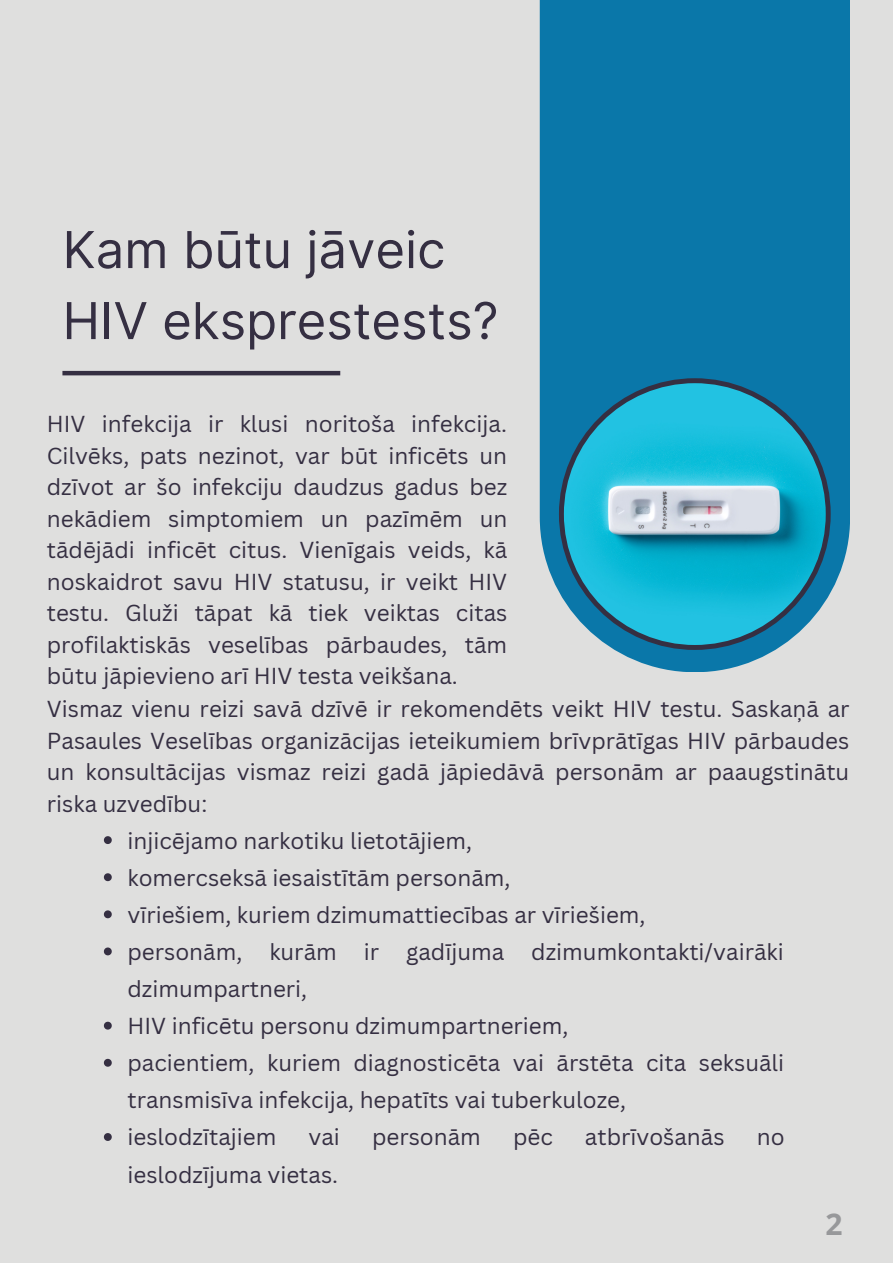
<style>
.page{position:relative;width:893px;height:1264px;background:#fff}
.page>*{position:absolute;margin:0;border:0;box-sizing:border-box;transform-origin:0 0}
.t1{font:50.85px/70.9px "Inter";color:#352f42}
.t2{font:700 30px "Open Sans";color:#97989a}
.t3{font:22.5px/31.5px "Canva Sans";color:#352f42}
</style>
<div class="page">
<div style="left:0;top:0;width:892px;height:1262px;background:#dfdfde"></div>
<div style="left:539px;top:0;width:311px;height:672px;background:#0a77a9"></div>
<svg style="left:559px;top:378px;width:271px;height:272px;background:#30a9c7"></svg>
<hr style="left:62px;top:371px;width:278px;height:4px;background:#352f42">
<svg style="left:104px;top:836px;width:8px;height:8px"></svg>
<svg style="left:104px;top:873px;width:8px;height:8px"></svg>
<svg style="left:104px;top:910px;width:8px;height:8px"></svg>
<svg style="left:104px;top:947px;width:8px;height:8px"></svg>
<svg style="left:104px;top:1021px;width:8px;height:8px"></svg>
<svg style="left:104px;top:1058px;width:8px;height:8px"></svg>
<svg style="left:104px;top:1133px;width:8px;height:7px"></svg>
<p class="t1" style="left:62px;top:214px;width:437px">Kam būtu jāveic<br>HIV eksprestests?</p>
<p class="t3" style="left:47px;top:408px;width:462px;text-align:justify">HIV infekcija ir klusi noritoša infekcija.<br>Cilvēks, pats nezinot, var būt inficēts un dzīvot ar šo infekciju daudzus gadus bez nekādiem simptomiem un pazīmēm un tādējādi inficēt citus. Vienīgais veids, kā noskaidrot savu HIV statusu, ir veikt HIV testu. Gluži tāpat kā tiek veiktas citas profilaktiskās veselības pārbaudes, tām būtu jāpievieno arī HIV testa veikšana.</p>
<p class="t3" style="left:47px;top:692px;width:804px;text-align:justify">Vismaz vienu reizi savā dzīvē ir rekomendēts veikt HIV testu. Saskaņā ar Pasaules Veselības organizācijas ieteikumiem brīvprātīgas HIV pārbaudes un konsultācijas vismaz reizi gadā jāpiedāvā personām ar paaugstinātu riska uzvedību:</p>
<p class="t3" style="left:127px;top:824px;width:346px">injicējamo narkotiku lietotājiem,</p>
<p class="t3" style="left:127px;top:861px;width:384px">komercseksā iesaistītām personām,</p>
<p class="t3" style="left:127px;top:898px;width:519px">vīriešiem, kuriem dzimumattiecības ar vīriešiem,</p>
<p class="t3" style="left:127px;top:932px;width:657px;line-height:37px">personām, kurām ir gadījuma dzimumkontakti/vairāki dzimumpartneri,</p>
<p class="t3" style="left:127px;top:1009px;width:442px">HIV inficētu personu dzimumpartneriem,</p>
<p class="t3" style="left:127px;top:1043px;width:658px;line-height:37px">pacientiem, kuriem diagnosticēta vai ārstēta cita seksuāli transmisīva infekcija, hepatīts vai tuberkuloze,</p>
<p class="t3" style="left:127px;top:1120px;width:150px">ieslodzītajiem</p>
<p class="t3" style="left:308px;top:1120px;width:33px">vai</p>
<p class="t3" style="left:372px;top:1120px;width:110px">personām</p>
<p class="t3" style="left:513px;top:1120px;width:41px">pēc</p>
<p class="t3" style="left:585px;top:1120px;width:141px">atbrīvošanās</p>
<p class="t3" style="left:756px;top:1120px;width:29px">no</p>
<p class="t3" style="left:127px;top:1157px;width:212px">ieslodzījuma vietas.</p>
<p class="t2" style="left:825px;top:1203px;width:19px">2</p>
</div>
